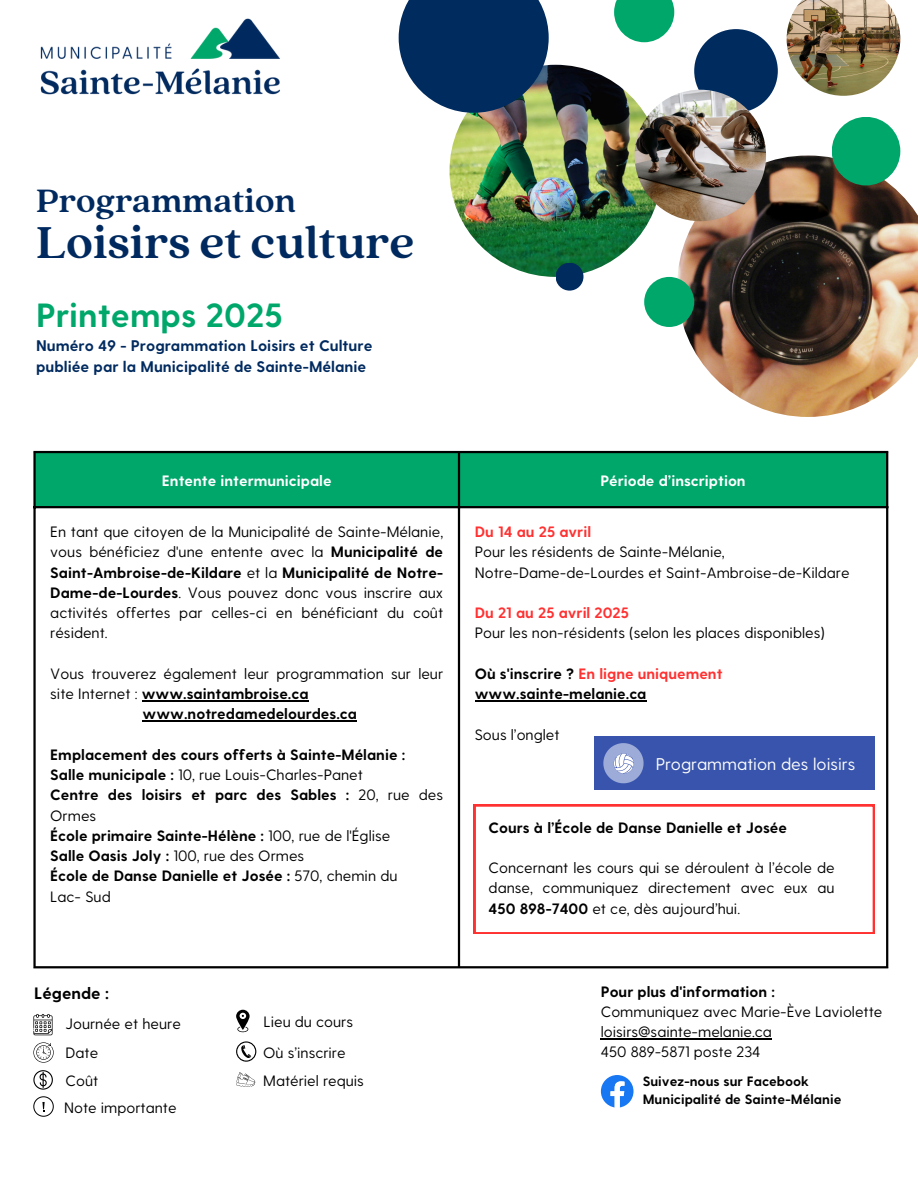
<style>
.page{position:relative;width:918px;height:1188px;background:#fff}
.page>*{position:absolute;margin:0;border:0;box-sizing:border-box;transform-origin:0 0}
.t1{font:700 49.65px "Quincy CF";color:#002a5f}
.t2{font:700 36px "Quincy CF";color:#002a5f}
.t3{font:700 33.45px "Greycliff CF";color:#00a76b}
.t4{font:16.95px "Greycliff CF";color:#fff}
.t5{font:700 16.5px "Greycliff CF";color:#000}
.t6{font:700 15.3px/21.3px "Greycliff CF";color:#002a5f}
.t7{font:15px/20.2px "Greycliff CF";color:#000;text-align:justify}
.t8{font:700 15px/20.2px "Greycliff CF";color:#000}
.t9{font:700 15px "Greycliff CF";color:#ff3131}
.t10{font:700 15px "Greycliff CF";color:#fff}
.t11{font:700 13.5px/18px "Greycliff CF";color:#000}
.s1{font-weight:700}
.s2{font-weight:400}
.s3{color:#000}
</style>
<div class="page">
<svg style="left:601px;top:1075px;width:33px;height:33px"></svg>
<div style="left:36px;top:453px;width:850px;height:53px;background:#00a76b"></div>
<hr style="left:142px;top:700px;width:167px;height:1px;background:#000">
<hr style="left:143px;top:721px;width:214px;height:1px;background:#000">
<hr style="left:475px;top:700px;width:172px;height:1px;background:#000">
<hr style="left:33px;top:453px;width:3px;height:513px;background:#000">
<hr style="left:458px;top:453px;width:2px;height:513px;background:#000">
<hr style="left:886px;top:453px;width:2px;height:513px;background:#000">
<hr style="left:33px;top:451px;width:855px;height:2px;background:#000">
<hr style="left:33px;top:506px;width:855px;height:2px;background:#000">
<hr style="left:33px;top:966px;width:855px;height:2px;background:#000">
<img style="left:40px;top:18px;width:240px;height:77px">
<svg style="left:236px;top:1010px;width:14px;height:22px"></svg>
<svg style="left:33px;top:1014px;width:20px;height:21px"></svg>
<svg style="left:33px;top:1042px;width:21px;height:21px"></svg>
<svg style="left:33px;top:1070px;width:20px;height:20px"></svg>
<svg style="left:236px;top:1041px;width:20px;height:21px"></svg>
<div style="left:237px;top:1043px;width:18px;height:18px;background:#fff;border-radius:50%"></div>
<svg style="left:241px;top:1045px;width:10px;height:13px"></svg>
<svg style="left:236px;top:1072px;width:19px;height:15px"></svg>
<svg style="left:33px;top:1096px;width:21px;height:21px"></svg>
<div style="left:594px;top:737px;width:281px;height:53px;background:#3854ac"></div>
<svg style="left:603px;top:743px;width:41px;height:40px"></svg>
<svg style="left:474px;top:804px;width:401px;height:130px"></svg>
<img style="left:450px;top:65px;width:212px;height:212px;border-radius:50%">
<svg style="left:399px;top:0;width:150px;height:113px;background:#20456e"></svg>
<div style="left:694px;top:29px;width:84px;height:84px;background:#002b5f;border-radius:50%"></div>
<svg style="left:614px;top:0;width:60px;height:42px;background:#27b482"></svg>
<img style="left:677px;top:155px;width:241px;height:262px">
<img style="left:635px;top:90px;width:131px;height:131px;border-radius:50%">
<div style="left:832px;top:117px;width:68px;height:68px;background:#00a76b;border-radius:50%"></div>
<img style="left:787px;top:0;width:113px;height:96px">
<div style="left:644px;top:277px;width:50px;height:50px;background:#00a76b;border-radius:50%"></div>
<div style="left:556px;top:263px;width:28px;height:28px;background:#002b5f;border-radius:50%"></div>
<hr style="left:601px;top:1038px;width:171px;height:1px;background:#000">
<h5 class="t2" style="left:36px;top:177px;width:261px">Programmation</h5>
<h6 class="t1" style="left:36px;top:210px;width:380px">Loisirs et culture</h6>
<h6 class="t3" style="left:36px;top:293px;width:248px">Printemps 2025</h6>
<p class="t6" style="left:36px;top:334px;width:338px">Numéro 49 - Programmation Loisirs et Culture publiée par la Municipalité de Sainte-Mélanie</p>
<p class="t10" style="left:162px;top:471px;width:171px">Entente intermunicipale</p>
<p class="t10" style="left:600px;top:471px;width:147px">Période d’inscription</p>
<p class="t7" style="left:50px;top:521px;width:394px">En tant que citoyen de la Municipalité de Sainte-Mélanie, vous bénéficiez d'une entente avec la <span class="s1">Municipalité de Saint-Ambroise-de-Kildare</span> et la <span class="s1">Municipalité de Notre-Dame-de-Lourdes</span>. Vous pouvez donc vous inscrire aux activités offertes par celles-ci en bénéficiant du coût résident.</p>
<p class="t7" style="left:50px;top:663px;width:394px">Vous trouverez également leur programmation sur leur site Internet : <span class="s1">www.saintambroise.ca</span></p>
<p class="t8" style="left:143px;top:703px;width:216px">www.notredamedelourdes.ca</p>
<h2 class="t8" style="left:50px;top:744px;width:357px">Emplacement des cours offerts à Sainte-Mélanie :</h2>
<h1 class="t7" style="left:50px;top:764px;width:314px"><span class="s1">Salle municipale :</span> 10, rue Louis-Charles-Panet</h1>
<h2 class="t8" style="left:50px;top:784px;width:394px">Centre des loisirs et parc des Sables : <span class="s2">20, rue des<br>Ormes</span></h2>
<h3 class="t8" style="left:50px;top:825px;width:342px">École primaire Sainte-Hélène : <span class="s2">100, rue de l'Église</span></h3>
<p class="t8" style="left:50px;top:845px;width:256px">Salle Oasis Joly : <span class="s2">100, rue des Ormes</span></p>
<p class="t8" style="left:50px;top:865px;width:349px">École de Danse Danielle et Josée : <span class="s2">570, chemin du</span></p>
<p class="t7" style="left:50px;top:885px;width:62px">Lac- Sud</p>
<p class="t9" style="left:475px;top:522px;width:118px">Du 14 au 25 avril</p>
<p class="t7" style="left:475px;top:541px;width:252px">Pour les résidents de Sainte-Mélanie,</p>
<p class="t7" style="left:475px;top:561px;width:376px">Notre-Dame-de-Lourdes et Saint-Ambroise-de-Kildare</p>
<p class="t9" style="left:475px;top:603px;width:156px">Du 21 au 25 avril 2025</p>
<p class="t7" style="left:475px;top:622px;width:352px">Pour les non-résidents (selon les places disponibles)</p>
<p class="t9" style="left:475px;top:664px;width:249px"><span class="s3">Où s'inscrire ?</span> En ligne uniquement</p>
<p class="t8" style="left:475px;top:683px;width:173px">www.sainte-melanie.ca</p>
<p class="t7" style="left:475px;top:723px;width:86px">Sous l’onglet</p>
<p class="t4" style="left:656px;top:753px;width:201px">Programmation des loisirs</p>
<p class="t8" style="left:489px;top:816px;width:300px">Cours à l’École de Danse Danielle et Josée</p>
<h6 class="t7" style="left:489px;top:857px;width:348px">Concernant les cours qui se déroulent à l’école de danse, communiquez directement avec eux au <span class="s1">450 898-7400</span> et ce, dès aujourd’hui.</h6>
<p class="t5" style="left:34px;top:982px;width:76px">Légende :</p>
<p class="t7" style="left:66px;top:1013px;width:117px">Journée et heure</p>
<p class="t7" style="left:263px;top:1011px;width:91px">Lieu du cours</p>
<p class="t7" style="left:66px;top:1042px;width:34px">Date</p>
<p class="t7" style="left:66px;top:1070px;width:34px">Coût</p>
<p class="t7" style="left:263px;top:1042px;width:84px">Où s’inscrire</p>
<p class="t7" style="left:263px;top:1070px;width:102px">Matériel requis</p>
<p class="t7" style="left:64px;top:1097px;width:114px">Note importante</p>
<h3 class="t7" style="left:601px;top:980px;width:283px;text-align:left"><span class="s1">Pour plus d'information :<br></span>Communiquez avec Marie-Ève Laviolette loisirs@sainte-melanie.ca<br>450 889-5871 poste 234</h3>
<h6 class="t11" style="left:643px;top:1072px;width:200px">Suivez-nous sur Facebook<br>Municipalité de Sainte-Mélanie</h6>
</div>
